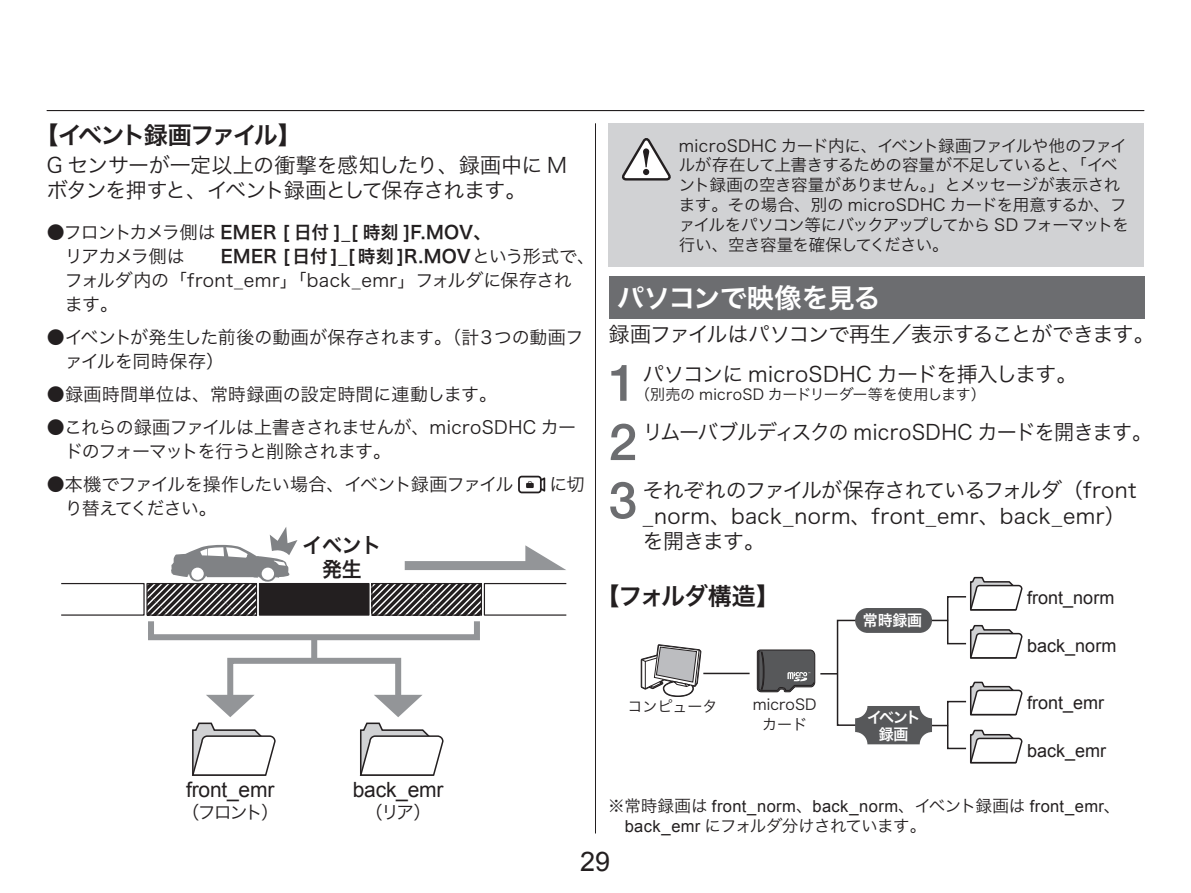
<style>
.page{position:relative;width:1191px;height:893px;background:#fff}
.page>*{position:absolute;margin:0;border:0;box-sizing:border-box;transform-origin:0 0}
.t1{font:500 51px/59.4px "Helvetica Neue";color:#6c6d70}
.t2{font:27px "Hira Kaku Pro N W6";letter-spacing:-.025em;color:#fff}
.t3{font:27px "Arial";color:#231f20}
.t4{font:24px "Hira Kaku Pro N W6";letter-spacing:-.085em;color:#231f20}
.t5{font:21px/25.2px "Hira Kaku Pro N W3";letter-spacing:-.03em;color:#231f20}
.t6{font:21px/25.2px "Hira Kaku Pro N W3";letter-spacing:.01em;color:#231f20}
.t7{font:21px "Hira Kaku Pro N W3";letter-spacing:-.03em;color:#231f20;scale:.96 1}
.t8{font:21px "Arial";letter-spacing:-.01em;color:#231f20}
.t9{font:21px/24px "Hira Kaku Pro N W6";letter-spacing:-.01em;color:#231f20;text-align:center;scale:.95 1}
.t10{font:18px/24px "Hira Kaku Pro N W3";letter-spacing:-.025em;color:#231f20}
.t11{font:18px "Hira Kaku Pro N W6";letter-spacing:.015em;color:#231f20}
.t12{font:18px/24px "Hira Kaku Pro N W3";letter-spacing:-.05em;color:#231f20}
.t13{font:18px/24px "Hira Kaku Pro N W3";letter-spacing:.01em;color:#231f20}
.t14{font:18px "Arial";color:#231f20}
.t15{font:18px "Hira Kaku Pro N W3";color:#231f20}
.t16{font:18px "Hira Kaku Pro N W3";letter-spacing:-.055em;color:#231f20}
.t17{font:16.5px/19.8px "Hira Kaku Pro N W3";letter-spacing:-.035em;color:#231f20}
.t18{font:16.5px "Arial";letter-spacing:.02em;color:#231f20}
.t19{font:15.3px/17.7px "Hira Kaku Pro N W6";letter-spacing:-.01em;color:#fff;text-align:center}
.t20{font:15px/19.8px "Hira Kaku Pro N W3";color:#231f20;text-align:center}
.s1{font-family:"Hira Kaku Pro N W3"}
.s2{font-family:"Koz Go Pr 6 N"}
.s3{font-family:"Arial"}
</style>
<div class="page">
<hr style="left:47px;top:110px;width:1097px;height:1px;background:#231f20">
<hr style="left:595px;top:123px;width:1px;height:710px;background:#231f20">
<div style="left:259px;top:583px;width:110px;height:33px;background:#231f20;border:1px solid #231f20"></div>
<svg style="left:146px;top:583px;width:111px;height:33px;background:#5f5c5d"></svg>
<div style="left:61px;top:583px;width:84px;height:33px;background:#fff;border:1px solid #231f20"></div>
<svg style="left:371px;top:583px;width:111px;height:33px;background:#5e5b5c"></svg>
<div style="left:484px;top:583px;width:83px;height:33px;background:#fff;border:1px solid #231f20"></div>
<div style="left:311px;top:637px;width:6px;height:22px;background:#939598"></div>
<div style="left:148px;top:618px;width:332px;height:22px;border:6px solid #939598"></div>
<svg style="left:171px;top:527px;width:126px;height:55px"></svg>
<svg style="left:405px;top:545px;width:161px;height:25px"></svg>
<div style="left:608px;top:123px;width:536px;height:143px;background:#d1d2d4"></div>
<svg style="left:622px;top:138px;width:49px;height:43px"></svg>
<svg style="left:518px;top:476px;width:27px;height:17px"></svg>
<svg style="left:192px;top:655px;width:252px;height:121px"></svg>
<hr style="left:703px;top:673px;width:46px;height:1px;background:#231f20">
<svg style="left:756px;top:649px;width:80px;height:44px"></svg>
<svg style="left:970px;top:576px;width:53px;height:35px"></svg>
<svg style="left:970px;top:624px;width:53px;height:35px"></svg>
<svg style="left:640px;top:644px;width:61px;height:53px"></svg>
<div style="left:836px;top:620px;width:20px;height:106px;border:2px solid #231f20"></div>
<div style="left:947px;top:596px;width:19px;height:48px;border:2px solid #231f20"></div>
<svg style="left:970px;top:681px;width:53px;height:35px"></svg>
<svg style="left:970px;top:729px;width:53px;height:35px"></svg>
<div style="left:947px;top:701px;width:19px;height:48px;border:2px solid #231f20"></div>
<svg style="left:932px;top:620px;width:15px;height:1px"></svg>
<div style="left:855px;top:608px;width:77px;height:25px;background:#57585a;border-radius:12px"></div>
<svg style="left:932px;top:725px;width:15px;height:1px"></svg>
<div style="left:855px;top:706px;width:77px;height:38px;background:#57585a;border-radius:12px"></div>
<div style="left:608px;top:276px;width:536px;height:43px;background:#6c6d70"></div>
<h3 class="t4" style="left:35px;top:114px;width:268px">【イベント録画ファイル】</h3>
<p class="t5" style="left:47px;top:151px;width:522px">G センサーが一定以上の衝撃を感知したり、録画中に Mボタンを押すと、イベント録画として保存されます。</p>
<p class="t11" style="left:47px;top:216px;width:446px"><span class="s1">●フロントカメラ側は</span> EMER [ 日付 ]_[ 時刻 ]F.MOV、</p>
<p class="t16" style="left:65px;top:240px;width:122px">リアカメラ側は</p>
<p class="t11" style="left:221px;top:240px;width:376px">EMER [日付 ]_[ 時刻 ]R.MOV<span class="s1">という形式で、</span></p>
<p class="t13" style="left:65px;top:267px;width:509px">フォルダ内の「front_emr」「back_emr」フォルダに保存されます。</p>
<p class="t10" style="left:65px;top:324px;width:520px;text-indent:-18px">●イベントが発生した前後の動画が保存されます。（計３つの動画ファイルを同時保存）</p>
<p class="t15" style="left:47px;top:378px;width:452px">●録画時間単位は、常時録画の設定時間に連動します。</p>
<p class="t10" style="left:65px;top:414px;width:513px;text-indent:-18px">●これらの録画ファイルは上書きされませんが、microSDHC カードのフォーマットを行うと削除されます。</p>
<p class="t12" style="left:65px;top:471px;width:521px;text-indent:-18px">●本機でファイルを操作したい場合、イベント録画ファイル　　に切り替えてください。</p>
<p class="t9" style="left:302px;top:533px;width:85px">イベント発生</p>
<p class="t8" style="left:186px;top:776px;width:90px">front_emr</p>
<p class="t10" style="left:181px;top:799px;width:99px">（フロント）</p>
<p class="t8" style="left:353px;top:776px;width:92px">back_emr</p>
<p class="t10" style="left:365px;top:799px;width:68px">（リア）</p>
<p class="t17" style="left:679px;top:134px;width:452px">microSDHC カード内に、イベント録画ファイルや他のファイルが存在して上書きするための容量が不足していると、「イベント録画の空き容量がありません。」とメッセージが表示されます。その場合、別の microSDHC カードを用意するか、ファイルをパソコン等にバックアップしてから SD フォーマットを行い、空き容量を確保してください。</p>
<h2 class="t2" style="left:617px;top:274px;width:265px">パソコンで映像を見る</h2>
<p class="t5" style="left:608px;top:320px;width:547px">録画ファイルはパソコンで再生／表示することができます。</p>
<h1 class="t1" style="left:608px;top:349px;width:30px">1<br>2</h1>
<p class="t5" style="left:642px;top:360px;width:436px">パソコンに microSDHC カードを挿入します。</p>
<p class="t20" style="left:635px;top:383px;width:352px">（別売の microSD カードリーダー等を使用します）</p>
<p class="t7" style="left:642px;top:413px;width:532px">リムーバブルディスクの microSDHC カードを開きます。</p>
<p class="t6" style="left:642px;top:476px;width:495px">それぞれのファイルが保存されているフォルダ（front _norm、back_norm、front_emr、back_emr）を開きます。</p>
<h1 class="t1" style="left:608px;top:466px;width:30px">3</h1>
<h3 class="t4" style="left:596px;top:574px;width:186px">【フォルダ構造】</h3>
<p class="t20" style="left:627px;top:696px;width:91px">コンピュータ</p>
<p class="t20" style="left:753px;top:694px;width:65px">microSDカード</p>
<p class="t19" style="left:863px;top:611px;width:61px">常時録画</p>
<p class="t19" style="left:867px;top:707px;width:55px">イベント録画</p>
<p class="t14" style="left:1027px;top:586px;width:89px">front_norm</p>
<p class="t14" style="left:1027px;top:634px;width:91px">back_norm</p>
<p class="t14" style="left:1027px;top:691px;width:79px">front_emr</p>
<p class="t14" style="left:1027px;top:739px;width:81px">back_emr</p>
<p class="t18" style="left:608px;top:795px;width:513px"><span class="s1">※常時録画は</span> front_norm<span class="s1">、</span>back_norm<span class="s1">、イベント録画は</span> front_emr<span class="s2">、</span></p>
<p class="t17" style="left:625px;top:814px;width:303px"><span class="s3">back_emr</span> にフォルダ分けされています。</p>
<h2 class="t3" style="left:580px;top:844px;width:32px">29</h2>
</div>
